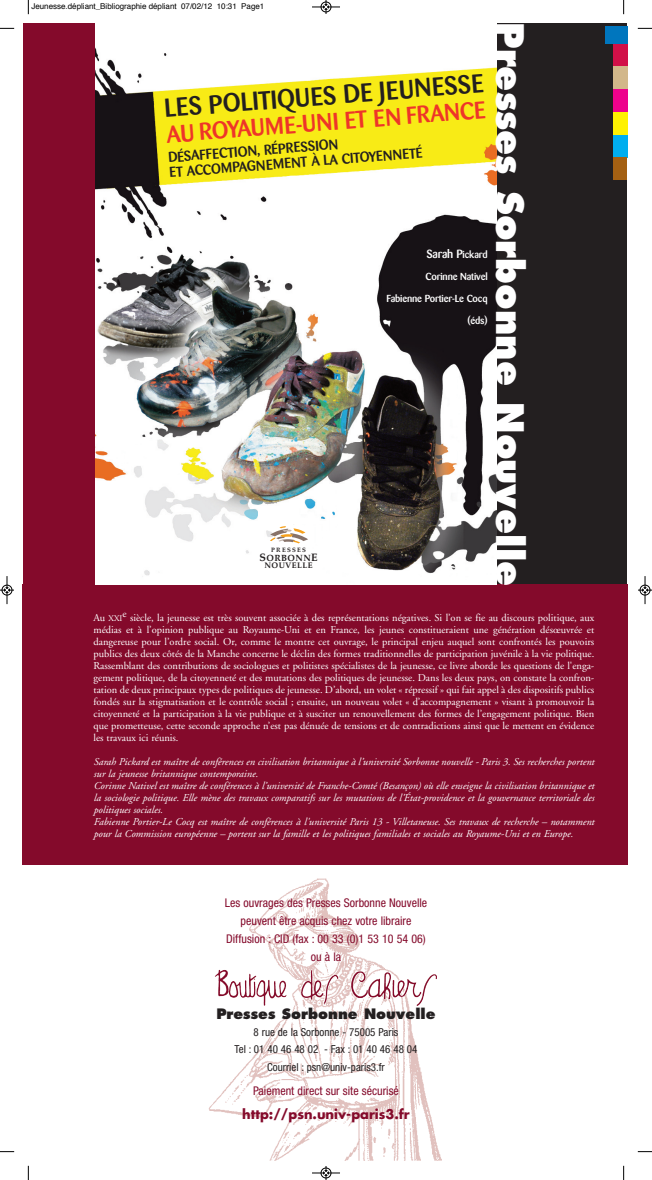
<style>
.page{position:relative;width:652px;height:1180px;background:#fff}
.page>*{position:absolute;margin:0;border:0;box-sizing:border-box;transform-origin:0 0}
.t1{font:800 36.9px "Futura";color:#fff}
.t2{font:500 25.8px "Barmeno";color:#231f20}
.t3{font:500 24px "Barmeno";color:#ee3529}
.t4{font:500 14.2px/14.7px "Barmeno";color:#231f20}
.t5{font:800 14px "Futura";color:#231f20}
.t6{font:700 13px "Futura";color:#840a2b}
.t7{font:condensed 12px/18px "Helvetica Neue";color:#840a2b;text-align:center}
.t8{font:500 11.8px "Barmeno";letter-spacing:-.015em;color:#fff}
.t9{font:condensed 11px/17px "Helvetica Neue";color:#231f20;text-align:center}
.t10{font:10.5px/12px "Adobe Garamond";color:#fff;text-align:justify}
.t11{font:italic 10.5px/12px "Adobe Garamond";color:#fff}
.t12{font:500 10.1px/21.9px "Barmeno";letter-spacing:-.015em;color:#fff;text-align:right}
.t13{font:700 8.9px "Palatino";letter-spacing:.05em;color:#231f20}
.t14{font:8px "Helvetica";color:#000}
.t15{font:700 8px "Palatino";letter-spacing:.05em;color:#231f20}
.t16{font:700 6.2px "Palatino";letter-spacing:.2em;color:#231f20}
.s1{font-size:10.1px}
.s2{font-size:10.7px}
.s3{font-size:8.6px}
</style>
<div class="page">
<div style="left:466px;top:23px;width:160px;height:564px;background:#231f20"></div>
<img style="left:208px;top:878px;width:234px;height:283px">
<div style="left:23px;top:584px;width:605px;height:281px;background:#840a2b"></div>
<div style="left:23px;top:23px;width:72px;height:564px;background:#840a2b"></div>
<div style="left:223px;top:900px;width:13px;height:27px;background:#fff"></div>
<div style="left:605px;top:26px;width:23px;height:18px;background:#0076be"></div>
<div style="left:613px;top:44px;width:15px;height:23px;background:#d11048"></div>
<div style="left:613px;top:67px;width:15px;height:22px;background:#d2b78a"></div>
<div style="left:613px;top:89px;width:15px;height:23px;background:#ed028c"></div>
<div style="left:613px;top:112px;width:15px;height:23px;background:#fff101"></div>
<div style="left:613px;top:135px;width:15px;height:22px;background:#00aeef"></div>
<div style="left:613px;top:157px;width:14px;height:23px;background:#a46012"></div>
<img style="left:215px;top:968px;width:206px;height:31px">
<img style="left:95px;top:23px;width:401px;height:561px">
<svg style="left:270px;top:524px;width:38px;height:19px"></svg>
<svg style="left:28px;top:0;width:1px;height:14px"></svg>
<svg style="left:0;top:28px;width:14px;height:1px"></svg>
<svg style="left:623px;top:0;width:1px;height:14px"></svg>
<svg style="left:638px;top:28px;width:14px;height:1px"></svg>
<svg style="left:28px;top:1165px;width:1px;height:14px"></svg>
<svg style="left:0;top:1151px;width:14px;height:1px"></svg>
<svg style="left:623px;top:1165px;width:1px;height:14px"></svg>
<svg style="left:638px;top:1151px;width:14px;height:1px"></svg>
<svg style="left:312px;top:0;width:28px;height:14px"></svg>
<svg style="left:312px;top:1166px;width:28px;height:13px"></svg>
<svg style="left:0;top:576px;width:14px;height:28px"></svg>
<svg style="left:638px;top:576px;width:14px;height:28px"></svg>
<p class="t14" style="left:31px;top:3px;width:235px">Jeunesse.dépliant_Bibliographie dépliant 07/02/12 10:31 Page1</p>
<h2 class="t2" style="left:164px;top:96px;width:321px;rotate:-4deg">LES POLITIQUES DE JEUNESSE</h2>
<h3 class="t3" style="left:166px;top:123px;width:321px;rotate:-4deg">AU ROYAUME-UNI ET EN FRANCE</h3>
<h3 class="t4" style="left:168px;top:150px;width:255px;rotate:-4deg">DÉSAFFECTION, RÉPRESSION<br>ET ACCOMPAGNEMENT À LA CITOYENNETÉ</h3>
<p class="t8" style="left:426px;top:249px;width:63px">Sarah P<span class="s1">ickard</span></p>
<p class="t12" style="left:386px;top:266px;width:103px">Corinne Nativel<br>Fabienne Portier-Le Cocq (éds)</p>
<p class="t16" style="left:271px;top:546px;width:36px">PRESSES</p>
<p class="t13" style="left:259px;top:553px;width:60px"><span class="s2">S</span>ORBONN<span class="s2">E</span></p>
<p class="t15" style="left:265px;top:561px;width:50px">NOUVELLE</p>
<h1 class="t1" style="left:526px;top:22px;width:565px;rotate:90deg">Presses Sorbonne Nouvelle</h1>
<p class="t10" style="left:94px;top:612px;width:502px">Au <span class="s3">XXI</span>e siècle, la jeunesse est très souvent associée à des représentations négatives. Si l’on se fie au discours politique, aux médias et à l’opinion publique au Royaume-Uni et en France, les jeunes constitueraient une génération désœuvrée et dangereuse pour l’ordre social. Or, comme le montre cet ouvrage, le principal enjeu auquel sont confrontés les pouvoirs publics des deux côtés de la Manche concerne le déclin des formes traditionnelles de participation juvénile à la vie politique.<br>Rassemblant des contributions de sociologues et politistes spécialistes de la jeunesse, ce livre aborde les questions de l'enga&shy;gement politique, de la citoyenneté et des mutations des politiques de jeunesse. Dans les deux pays, on constate la confron&shy;tation de deux principaux types de politiques de jeunesse. D’abord, un volet « répressif » qui fait appel à des dispositifs publics fondés sur la stigmatisation et le contrôle social ; ensuite, un nouveau volet « d’accompagnement » visant à promouvoir la citoyenneté et la participation à la vie publique et à susciter un renouvellement des formes de l’engagement politique. Bien que prometteuse, cette seconde approche n’est pas dénuée de tensions et de contradictions ainsi que le mettent en évidence les travaux ici réunis.</p>
<p class="t11" style="left:94px;top:756px;width:502px">Sarah Pickard est maître de conférences en civilisation britannique à l’université Sorbonne nouvelle - Paris 3. Ses recherches portent sur la jeunesse britannique contemporaine.<br>Corinne Nativel est maître de conférences à l’université de Franche-Comté (Besançon) où elle enseigne la civilisation britannique et la sociologie politique. Elle mène des travaux comparatifs sur les mutations de l’État-providence et la gouvernance territoriale des politiques sociales.<br>Fabienne Portier-Le Cocq est maître de conférences à l'université Paris 13 - Villetaneuse. Ses travaux de recherche – notamment pour la Commission européenne – portent sur la famille et les politiques familiales et sociales au Royaume-Uni et en Europe.</p>
<p class="t7" style="left:225px;top:894px;width:204px">Les ouvrages des Presses Sorbonne Nouvelle peuvent être acquis chez votre libraire<br>Diffusion : CID (fax : 00 33 (0)1 53 10 54 06) ou à la</p>
<h3 class="t5" style="left:216px;top:1007px;width:221px">Presses Sorbonne Nouvelle</h3>
<p class="t9" style="left:235px;top:1024px;width:184px">8 rue de la Sorbonne - 75005 Paris<br>Tel : 01 40 46 48 02 - Fax : 01 40 46 48 04</p>
<p class="t9" style="left:267px;top:1059px;width:119px">Courriel : psn@univ-paris3.fr</p>
<p class="t7" style="left:253px;top:1082px;width:147px">Paiement direct sur site sécurisé</p>
<p class="t6" style="left:242px;top:1108px;width:169px">http://psn.univ-paris3.fr</p>
</div>
